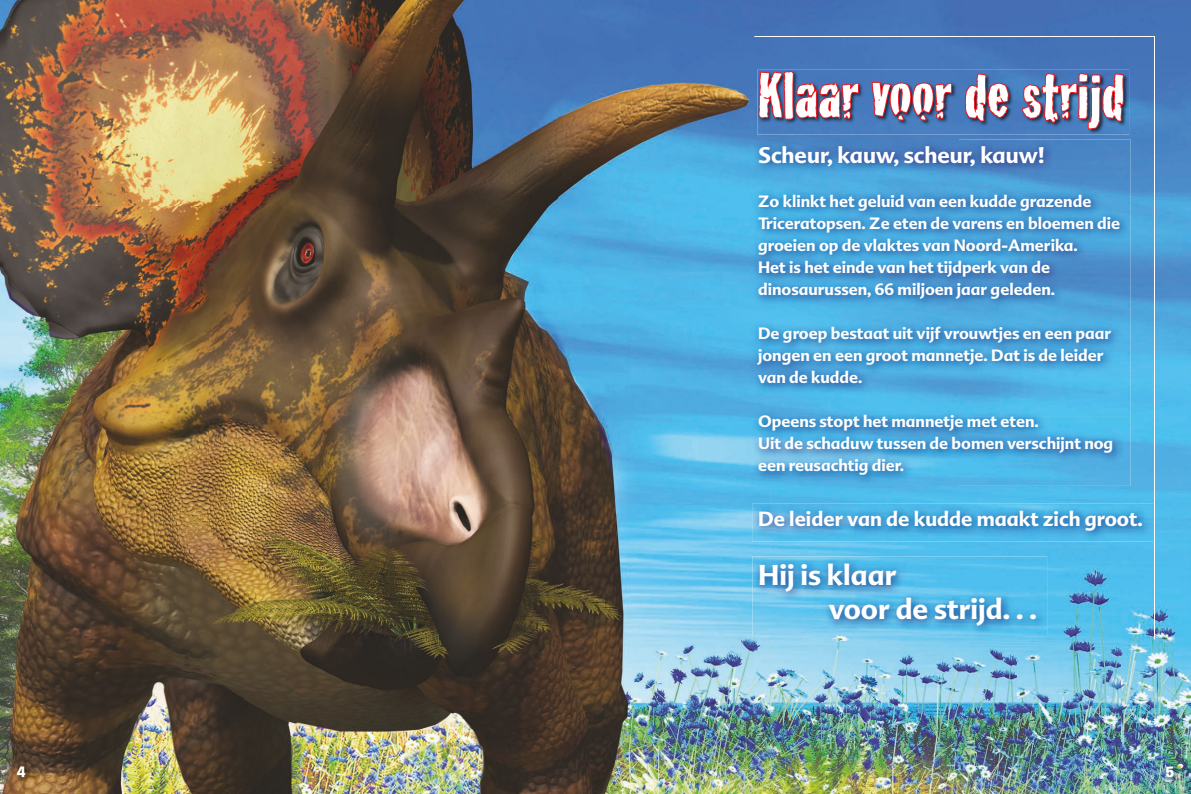
<style>
.page{position:relative;width:1191px;height:794px;background:#fff}
.page>*{position:absolute;margin:0;border:0;box-sizing:border-box;transform-origin:0 0}
.t1{font:65px "House Gen Col Crackhouse";color:#fff}
.t2{font:700 28px/33.6px "Advert";color:#fff}
.t3{font:700 22px "Advert";color:#fff}
.t4{font:700 20px "Advert";color:#fff}
.t5{font:700 16px/22px "Advert";color:#fff}
.t6{font:700 15px "Burbank Big";color:#fff}
</style>
<div class="page">
<img style="left:0;top:0;width:558px;height:621px">
<img style="left:631px;top:0;width:244px;height:172px">
<div style="left:875px;top:0;width:246px;height:35px;background:#4670b5"></div>
<img style="left:1121px;top:0;width:70px;height:794px">
<img style="left:631px;top:172px;width:119px;height:311px">
<img style="left:631px;top:483px;width:139px;height:311px">
<img style="left:1016px;top:640px;width:105px;height:154px">
<img style="left:0;top:621px;width:558px;height:173px">
<img style="left:770px;top:640px;width:246px;height:154px">
<img style="left:558px;top:0;width:73px;height:794px">
<svg style="left:753px;top:35px;width:402px;height:605px;background:#4a9fd6"></svg>
<img style="left:752px;top:556px;width:295px;height:80px">
<img style="left:757px;top:70px;width:372px;height:65px">
<svg style="left:757px;top:70px;width:103px;height:52px;background:#674569"></svg>
<svg style="left:871px;top:81px;width:82px;height:43px;background:#6a4467"></svg>
<svg style="left:964px;top:69px;width:46px;height:53px;background:#66496e"></svg>
<svg style="left:1021px;top:69px;width:104px;height:62px;background:#645077"></svg>
<img style="left:13px;top:762px;width:20px;height:23px">
<img style="left:1162px;top:762px;width:19px;height:23px">
<h1 class="t1" style="left:758px;top:57px;width:368px">Klaar voor de strijd</h1>
<h3 class="t3" style="left:758px;top:141px;width:288px">Scheur, kauw, scheur, kauw!</h3>
<p class="t5" style="left:758px;top:190px;width:363px">Zo klinkt het geluid van een kudde grazende Triceratopsen. Ze eten de varens en bloemen die groeien op de vlaktes van Noord-Amerika.<br>Het is het einde van het tijdperk van de dinosaurussen, 66 miljoen jaar geleden.</p>
<p class="t5" style="left:758px;top:322px;width:355px">De groep bestaat uit vijf vrouwtjes en een paar jongen en een groot mannetje. Dat is de leider van de kudde.</p>
<p class="t5" style="left:758px;top:410px;width:357px">Opeens stopt het mannetje met eten.<br>Uit de schaduw tussen de bomen verschijnt nog een reusachtig dier.</p>
<p class="t4" style="left:758px;top:506px;width:386px">De leider van de kudde maakt zich groot.</p>
<h2 class="t2" style="left:828px;top:558px;width:210px;text-indent:-71px">Hij is klaar<br>voor de strijd. . .</h2>
<p class="t6" style="left:17px;top:762px;width:10px">4</p>
<p class="t6" style="left:1165px;top:762px;width:10px">5</p>
</div>
